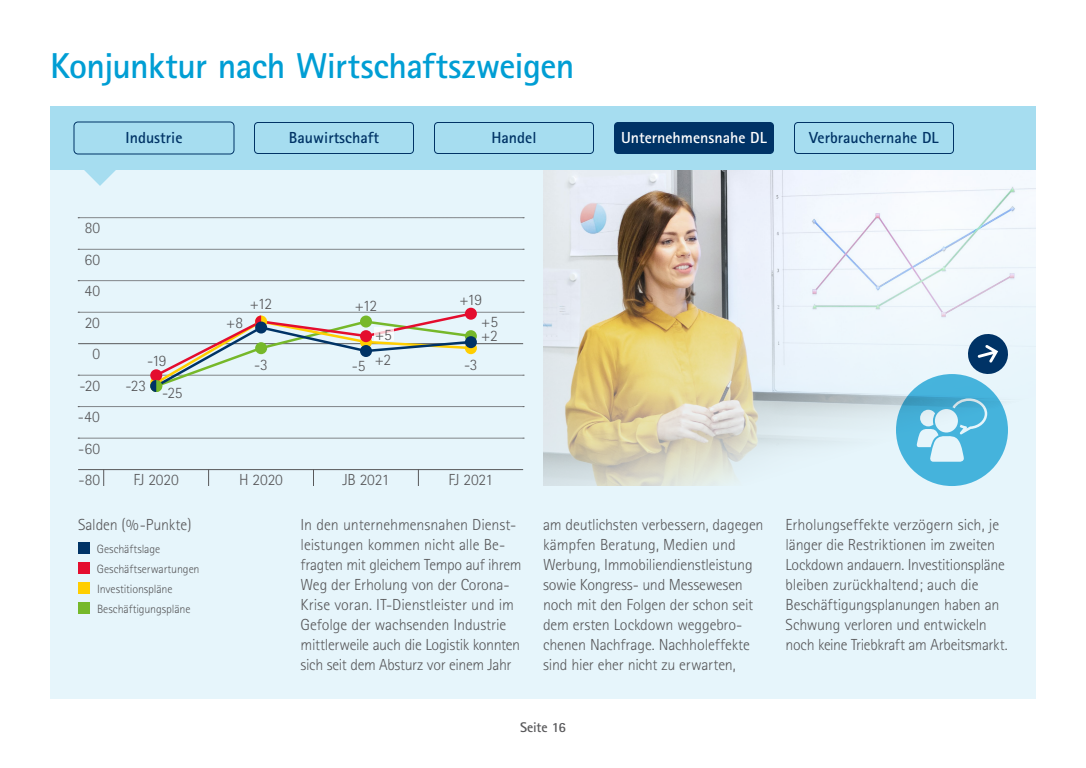
<style>
.page{position:relative;width:1086px;height:768px;background:#fff}
.page>*{position:absolute;margin:0;border:0;box-sizing:border-box;transform-origin:0 0}
.Headline_Kategorie_2{font:700 36px "Rotis Sans Serif";letter-spacing:-.015em;color:#009ed4}
.Fliesstext_10_pt_tit{font:300 16px/20px "Rotis Sans Serif";letter-spacing:-.01em;color:#58585a}
.t1{font:700 16px "Rotis Sans Serif";color:#036}
.t2{font:700 16px "Rotis Sans Serif";color:#fff}
.Headline_Kategorie_2-2{font:700 14px "Rotis Sans Serif";letter-spacing:-.02em;color:#58585a}
.Fliesstext_10_pt_tit-2{font:300 12px "Rotis Sans Serif";letter-spacing:-.01em;color:#58585a}
</style>
<div class="page">
<div style="left:50px;top:107px;width:986px;height:591px;background:#e6f5fb"></div>
<div style="left:50px;top:106px;width:986px;height:64px;background:#a6ddf0"></div>
<svg style="left:84px;top:170px;width:32px;height:16px"></svg>
<svg style="left:78px;top:218px;width:446px;height:1px"></svg>
<hr style="left:78px;top:469px;width:445px;height:1px;background:#58585a">
<svg style="left:78px;top:438px;width:446px;height:1px"></svg>
<svg style="left:78px;top:406px;width:446px;height:1px"></svg>
<svg style="left:78px;top:281px;width:446px;height:1px"></svg>
<svg style="left:78px;top:249px;width:446px;height:1px"></svg>
<svg style="left:103px;top:470px;width:1px;height:16px"></svg>
<svg style="left:208px;top:470px;width:1px;height:16px"></svg>
<svg style="left:313px;top:470px;width:1px;height:16px"></svg>
<svg style="left:418px;top:470px;width:1px;height:16px"></svg>
<img style="left:543px;top:170px;width:493px;height:316px">
<div style="left:254px;top:122px;width:160px;height:32px;border:1px solid #036;border-radius:4px"></div>
<div style="left:74px;top:122px;width:160px;height:32px;border:1px solid #036;border-radius:4px"></div>
<div style="left:434px;top:122px;width:160px;height:32px;border:1px solid #036;border-radius:4px"></div>
<div style="left:614px;top:122px;width:160px;height:32px;background:#036;border-radius:4px"></div>
<div style="left:794px;top:122px;width:160px;height:32px;border:1px solid #036;border-radius:4px"></div>
<svg style="left:78px;top:311px;width:446px;height:81px"></svg>
<div style="left:255px;top:322px;width:12px;height:12px;background:#036;border-radius:50%"></div>
<div style="left:78px;top:542px;width:12px;height:12px;background:#036"></div>
<div style="left:78px;top:562px;width:12px;height:12px;background:#e40d2e"></div>
<div style="left:78px;top:582px;width:12px;height:12px;background:#ffce00"></div>
<div style="left:78px;top:602px;width:12px;height:12px;background:#76b82a"></div>
<svg style="left:896px;top:332px;width:114px;height:154px"></svg>
<svg style="left:360px;top:336px;width:12px;height:12px"></svg>
<svg style="left:465px;top:342px;width:12px;height:12px"></svg>
<div style="left:465px;top:336px;width:12px;height:12px;background:#036;border-radius:50%"></div>
<div style="left:360px;top:330px;width:12px;height:12px;background:#e40d2e;border-radius:50%"></div>
<div style="left:465px;top:308px;width:12px;height:12px;background:#e40d2e;border-radius:50%"></div>
<div style="left:360px;top:345px;width:12px;height:12px;background:#036;border-radius:50%"></div>
<p class="Headline_Kategorie_2" style="left:50px;top:44px;width:526px">Konjunktur nach Wirtschaftszweigen</p>
<p class="t1" style="left:126px;top:128px;width:58px">Industrie</p>
<p class="t1" style="left:289px;top:128px;width:92px">Bauwirtschaft</p>
<p class="t1" style="left:491px;top:128px;width:47px">Handel</p>
<p class="t2" style="left:621px;top:128px;width:147px">Unternehmensnahe DL</p>
<p class="t1" style="left:809px;top:128px;width:131px">Verbrauchernahe DL</p>
<p class="Fliesstext_10_pt_tit" style="left:85px;top:218px;width:17px">80</p>
<p class="Fliesstext_10_pt_tit" style="left:84px;top:250px;width:17px">60</p>
<p class="Fliesstext_10_pt_tit" style="left:84px;top:281px;width:17px">40</p>
<p class="Fliesstext_10_pt_tit" style="left:85px;top:313px;width:17px">20</p>
<p class="Fliesstext_10_pt_tit" style="left:92px;top:344px;width:9px">0</p>
<p class="Fliesstext_10_pt_tit" style="left:80px;top:376px;width:22px">-20</p>
<p class="Fliesstext_10_pt_tit" style="left:78px;top:407px;width:24px">-40</p>
<p class="Fliesstext_10_pt_tit" style="left:78px;top:439px;width:23px">-60</p>
<p class="Fliesstext_10_pt_tit" style="left:147px;top:350px;width:21px">-19</p>
<p class="Fliesstext_10_pt_tit" style="left:162px;top:383px;width:22px">-25</p>
<p class="Fliesstext_10_pt_tit" style="left:126px;top:376px;width:22px">-23</p>
<p class="Fliesstext_10_pt_tit" style="left:226px;top:313px;width:19px">+8</p>
<p class="Fliesstext_10_pt_tit" style="left:250px;top:294px;width:24px">+12</p>
<p class="Fliesstext_10_pt_tit" style="left:355px;top:295px;width:24px">+12</p>
<p class="Fliesstext_10_pt_tit" style="left:460px;top:289px;width:24px">+19</p>
<p class="Fliesstext_10_pt_tit" style="left:481px;top:312px;width:18px">+5</p>
<p class="Fliesstext_10_pt_tit" style="left:375px;top:325px;width:18px">+5</p>
<p class="Fliesstext_10_pt_tit" style="left:481px;top:326px;width:18px">+2</p>
<p class="Fliesstext_10_pt_tit" style="left:375px;top:350px;width:18px">+2</p>
<p class="Fliesstext_10_pt_tit" style="left:254px;top:355px;width:15px">-3</p>
<p class="Fliesstext_10_pt_tit" style="left:352px;top:356px;width:15px">-5</p>
<p class="Fliesstext_10_pt_tit" style="left:464px;top:355px;width:15px">-3</p>
<p class="Fliesstext_10_pt_tit" style="left:79px;top:470px;width:23px">-80</p>
<p class="Fliesstext_10_pt_tit" style="left:133px;top:470px;width:47px">FJ 2020</p>
<p class="Fliesstext_10_pt_tit" style="left:239px;top:470px;width:45px">H 2020</p>
<p class="Fliesstext_10_pt_tit" style="left:342px;top:470px;width:49px">JB 2021</p>
<p class="Fliesstext_10_pt_tit" style="left:449px;top:470px;width:46px">FJ 2021</p>
<p class="Fliesstext_10_pt_tit" style="left:78px;top:515px;width:115px">Salden (%-Punkte)</p>
<p class="Fliesstext_10_pt_tit-2" style="left:97px;top:542px;width:65px">Geschäftslage</p>
<p class="Fliesstext_10_pt_tit-2" style="left:97px;top:562px;width:104px">Geschäftserwartungen</p>
<p class="Fliesstext_10_pt_tit-2" style="left:97px;top:582px;width:77px">Investitionspläne</p>
<p class="Fliesstext_10_pt_tit-2" style="left:97px;top:602px;width:95px">Beschäftigungspläne</p>
<p class="Fliesstext_10_pt_tit" style="left:301px;top:515px;width:222px">In den unternehmensnahen Dienst&shy;leistungen kommen nicht alle Be&shy;fragten mit gleichem Tempo auf ihrem Weg der Erholung von der Corona-Krise voran. IT-Dienstleister und im Gefolge der wachsenden Industrie mittlerweile auch die Logistik konnten sich seit dem Absturz vor einem Jahr</p>
<p class="Fliesstext_10_pt_tit" style="left:543px;top:515px;width:222px">am deutlichsten verbessern, dagegen kämpfen Beratung, Medien und Werbung, Immobiliendienstleistung sowie Kongress- und Messewesen noch mit den Folgen der schon seit dem ersten Lockdown weggebro&shy;chenen Nachfrage. Nachholeffekte sind hier eher nicht zu erwarten,</p>
<p class="Fliesstext_10_pt_tit" style="left:786px;top:515px;width:224px">Erholungseffekte verzögern sich, je länger die Restriktionen im zweiten Lockdown andauern. Investitionspläne bleiben zurückhaltend; auch die Beschäftigungsplanungen haben an Schwung verloren und entwickeln noch keine Triebkraft am Arbeitsmarkt.</p>
<p class="Headline_Kategorie_2-2" style="left:520px;top:718px;width:47px">Seite 16</p>
</div>
